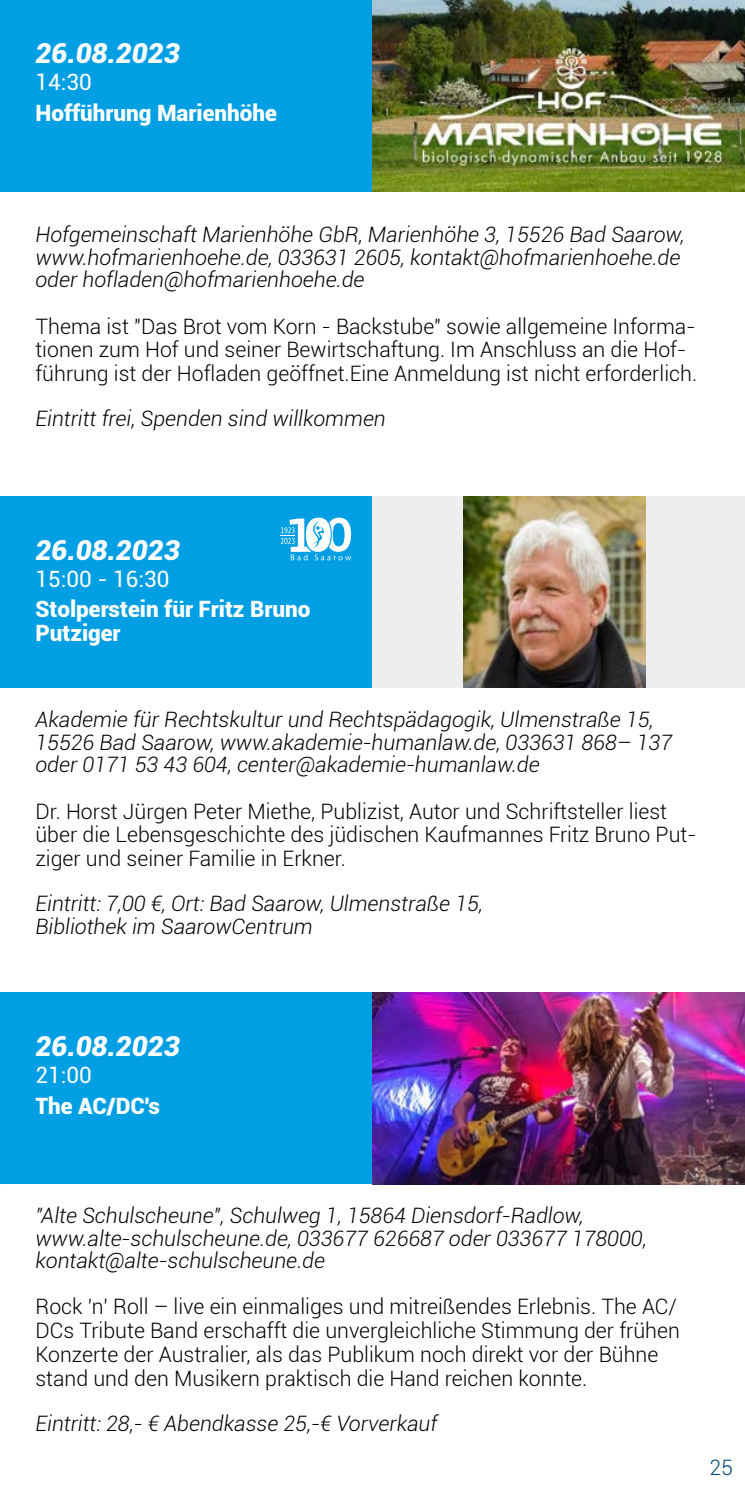
<style>
.page{position:relative;width:745px;height:1489px;background:#fff}
.page>*{position:absolute;margin:0;border:0;box-sizing:border-box;transform-origin:0 0}
.t1{font:italic 900 27.5px "Roboto";color:#fff}
.t2{font:900 22.5px/23.8px "Roboto";color:#fff}
.t3{font:22.5px "Roboto";color:#fff}
.t4{font:italic 300 21.25px/22.5px "Roboto";color:#000}
.t5{font:300 21.25px/23.8px "Roboto";color:#000}
.t6{font:300 21.25px "Roboto";color:#034576}
</style>
<div class="page">
<div style="left:0;top:0;width:372px;height:191px;background:#009fe3"></div>
<div style="left:0;top:496px;width:372px;height:191px;background:#009fe3"></div>
<div style="left:0;top:992px;width:372px;height:191px;background:#009fe3"></div>
<img style="left:372px;top:0;width:372px;height:191px">
<div style="left:372px;top:496px;width:372px;height:191px;background:#eee"></div>
<img style="left:463px;top:496px;width:182px;height:191px">
<img style="left:372px;top:992px;width:372px;height:191px">
<svg style="left:280px;top:517px;width:71px;height:43px"></svg>
<p class="t1" style="left:35px;top:34px;width:145px">26.08.2023</p>
<p class="t3" style="left:35px;top:66px;width:58px">14:30</p>
<p class="t2" style="left:35px;top:100px;width:243px">Hofführung Marienhöhe</p>
<p class="t4" style="left:35px;top:223px;width:650px">Hofgemeinschaft Marienhöhe GbR , Marienhöhe 3 , 15526 Bad Saarow , www.hofmarienhoehe.de , 033631 2605 , kontakt@hofmarienhoehe.de oder hofladen@hofmarienhoehe.de</p>
<p class="t5" style="left:35px;top:313px;width:662px">Thema ist "Das Brot vom Korn - Backstube" sowie allgemeine Informa&shy;tionen zum Hof und seiner Bewirtschaftung. Im Anschluss an die Hof&shy;führung ist der Hofladen geöffnet.Eine Anmeldung ist nicht erforderlich.</p>
<p class="t4" style="left:35px;top:406px;width:351px">Eintritt frei, Spenden sind willkommen</p>
<p class="t1" style="left:35px;top:530px;width:145px">26.08.2023</p>
<p class="t3" style="left:35px;top:562px;width:136px">15:00 - 16:30</p>
<p class="t2" style="left:35px;top:596px;width:276px">Stolperstein für Fritz Bruno<br>Putziger</p>
<p class="t4" style="left:35px;top:707px;width:637px">Akademie für Rechtskultur und Rechtspädagogik , Ulmenstraße 15 ,<br>15526 Bad Saarow , www.akademie-humanlaw.de , 033631 868– 137 oder 0171 53 43 604 , center@akademie-humanlaw.de</p>
<p class="t5" style="left:35px;top:798px;width:662px">Dr. Horst Jürgen Peter Miethe, Publizist, Autor und Schriftsteller liest über die Lebensgeschichte des jüdischen Kaufmannes Fritz Bruno Put&shy;ziger und seiner Familie in Erkner.</p>
<p class="t4" style="left:35px;top:891px;width:449px">Eintritt: 7,00 € , Ort: Bad Saarow, Ulmenstraße 15,<br>Bibliothek im SaarowCentrum</p>
<p class="t1" style="left:35px;top:1026px;width:145px">26.08.2023</p>
<p class="t3" style="left:35px;top:1059px;width:58px">21:00</p>
<p class="t2" style="left:35px;top:1092px;width:126px">The AC/DC's</p>
<p class="t4" style="left:35px;top:1203px;width:612px">"Alte Schulscheune" , Schulweg 1 , 15864 Diensdorf-Radlow , www.alte-schulscheune.de , 033677 626687 oder 033677 178000 , kontakt@alte-schulscheune.de</p>
<p class="t5" style="left:35px;top:1293px;width:645px">Rock 'n' Roll – live ein einmaliges und mitreißendes Erlebnis. The AC/ DCs Tribute Band erschafft die unvergleichliche Stimmung der frühen Konzerte der Australier, als das Publikum noch direkt vor der Bühne stand und den Musikern praktisch die Hand reichen konnte.</p>
<p class="t4" style="left:35px;top:1410px;width:403px">Eintritt: 28,- € Abendkasse 25,-€ Vorverkauf</p>
<p class="t6" style="left:709px;top:1452px;width:25px">25</p>
</div>
